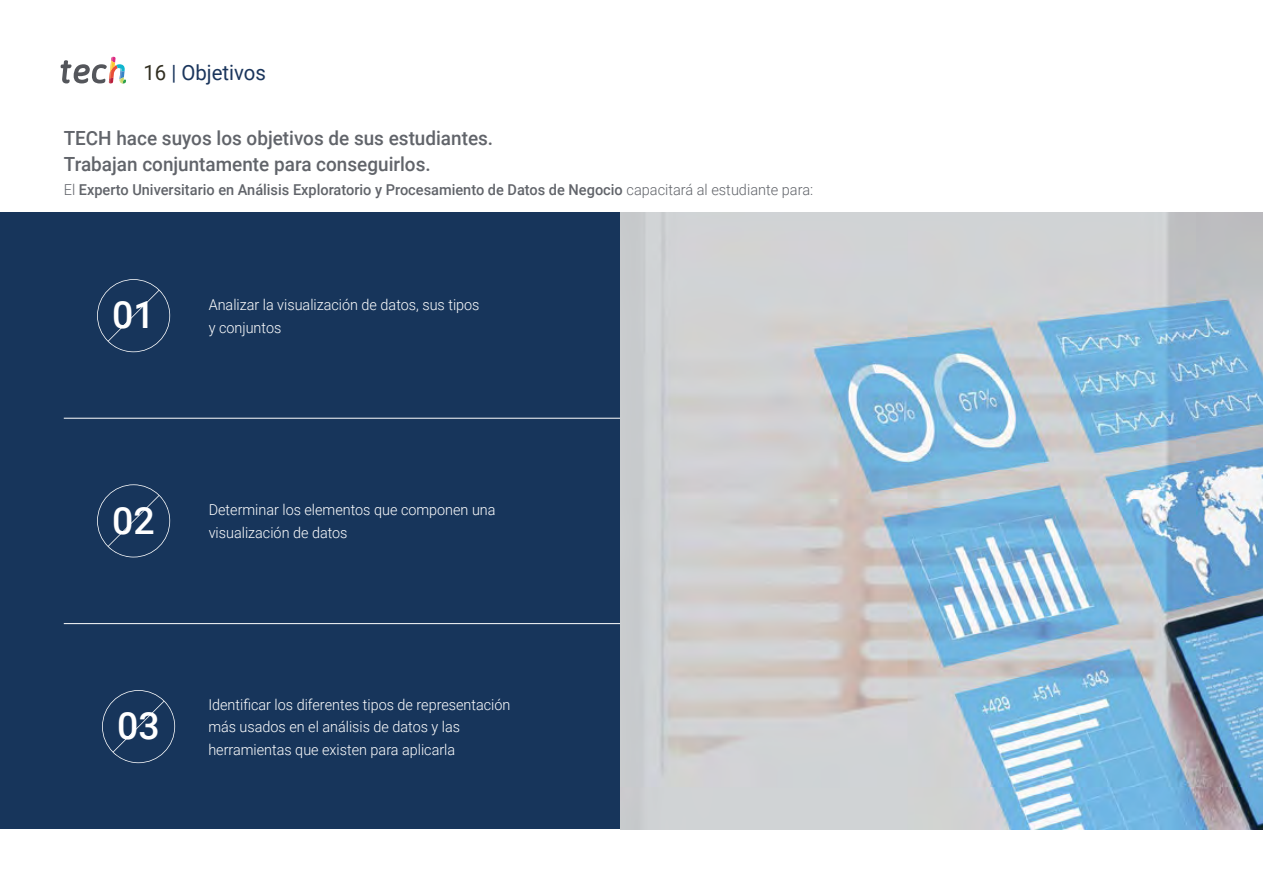
<style>
.page{position:relative;width:1263px;height:893px;background:#fff}
.page>*{position:absolute;margin:0;border:0;box-sizing:border-box;transform-origin:0 0}
.t1{font:500 37.5px "Roboto";color:#fff}
.t2{font:21px "Roboto";color:#1a355c}
.t3{font:500 19.5px/25.5px "Roboto";color:#61646a}
.t4{font:300 15px/22.5px "Roboto";color:#fff;scale:.96 1}
.t5{font:500 15px "Roboto";color:#61646a}
.s1{color:#312e20}
.s2{font-weight:300}
</style>
<div class="page">
<div style="left:0;top:213px;width:621px;height:616px;background:#17355b"></div>
<svg style="left:97px;top:279px;width:73px;height:73px"></svg>
<svg style="left:97px;top:484px;width:73px;height:73px"></svg>
<svg style="left:102px;top:690px;width:73px;height:73px"></svg>
<hr style="left:64px;top:418px;width:1199px;height:1px;background:#fff">
<hr style="left:64px;top:623px;width:1199px;height:1px;background:#fff">
<svg style="left:61px;top:57px;width:65px;height:27px"></svg>
<img style="left:621px;top:213px;width:642px;height:616px">
<h2 class="t2" style="left:144px;top:57px;width:124px"><span class="s1">16</span> | Objetivos</h2>
<h3 class="t3" style="left:64px;top:125px;width:431px">TECH hace suyos los objetivos de sus estudiantes.<br>Trabajan conjuntamente para conseguirlos.</h3>
<p class="t5" style="left:64px;top:179px;width:751px"><span class="s2">El</span> Experto Universitario en Análisis Exploratorio y Procesamiento de Datos de Negocio <span class="s2">capacitará al estudiante para:</span></p>
<h1 class="t1" style="left:112px;top:289px;width:44px">01</h1>
<p class="t4" style="left:209px;top:293px;width:284px">Analizar la visualización de datos, sus tipos</p>
<p class="t4" style="left:209px;top:315px;width:77px">y conjuntos</p>
<h1 class="t1" style="left:112px;top:494px;width:44px">02</h1>
<p class="t4" style="left:209px;top:498px;width:300px">Determinar los elementos que componen una visualización de datos</p>
<h1 class="t1" style="left:117px;top:700px;width:44px">03</h1>
<p class="t4" style="left:208px;top:693px;width:316px">Identificar los diferentes tipos de representación más usados en el análisis de datos y las herramientas que existen para aplicarla</p>
</div>
